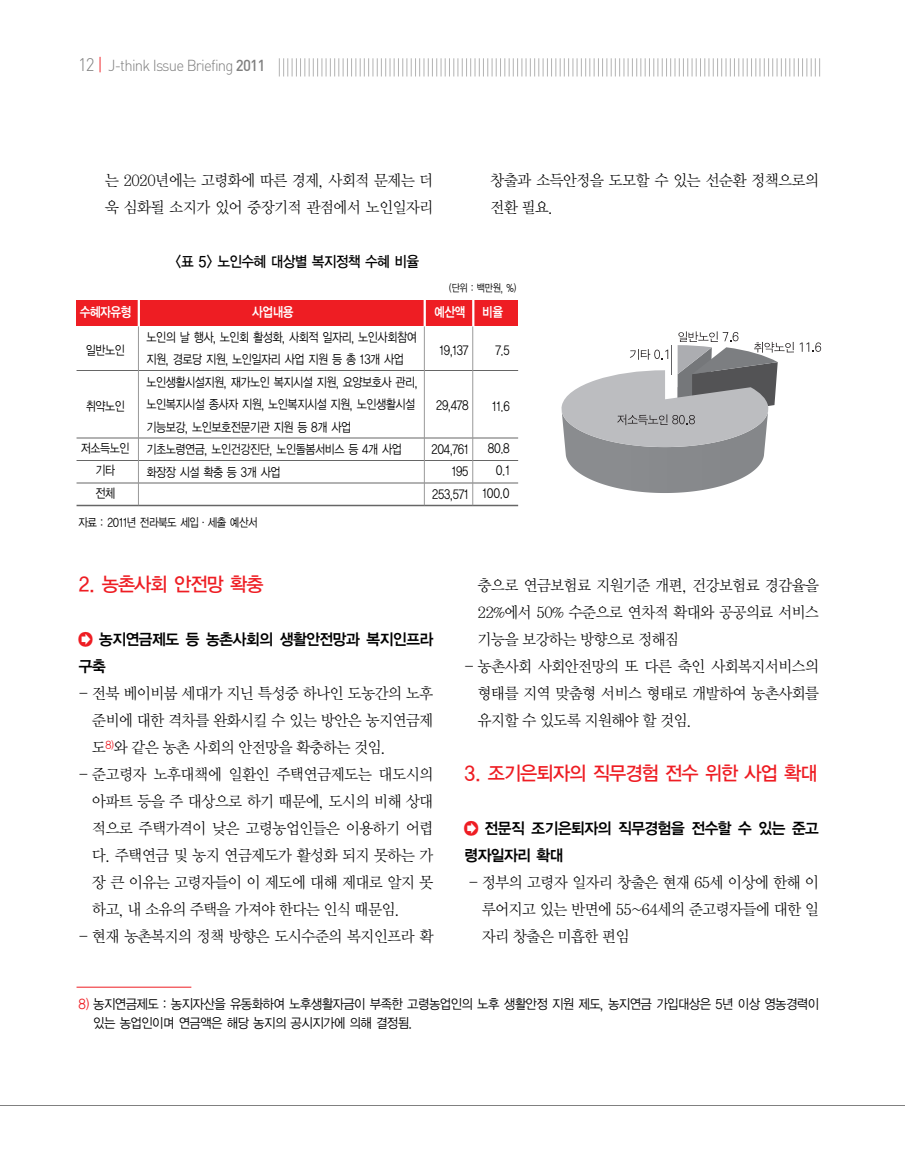
<style>
.page{position:relative;width:905px;height:1173px;background:#fff}
.page>*{position:absolute;margin:0;border:0;box-sizing:border-box;transform-origin:0 0}
.t1{font:19.5px "YGO13";letter-spacing:-.12em;color:#ee1d23;scale:.95 1}
.t2{font:15.75px/27px "Y Mj O12";letter-spacing:-.105em;color:#000;text-align:justify;scale:.95 1}
.t3{font:15.75px/27px "YGO14";letter-spacing:-.115em;color:#000;scale:.95 1}
.t4{font:300 15.75px "DIN";letter-spacing:-.05em;color:#808080;scale:.95 1}
.t5{font:15px "YGO13";letter-spacing:-.11em;color:#000;scale:.9 1}
.t6{font:13.5px/19.5px "YGO12";letter-spacing:-.105em;color:#000;scale:.9 1}
.t7{font:13.5px "YGO14";letter-spacing:-.105em;color:#fff;scale:.85 1}
.t8{font:12.75px/22.5px "YGO12";letter-spacing:-.105em;color:#000;text-align:right;scale:.85 1}
.t9{font:12px "YGO12";letter-spacing:-.105em;color:#000;scale:.85 1}
.t10{font:10.5px "YGO12";color:#000;scale:.85 1}
.s1{font-size:18px}
.s2{font-size:18px;color:#ee1d23}
.s3{font-weight:500}
.s4{color:#ee1d23}
</style>
<div class="page">
<svg style="left:279px;top:58px;width:541px;height:18px"></svg>
<hr style="left:0;top:1105px;width:904px;height:1px;background:#808080">
<div style="left:77px;top:300px;width:441px;height:26px;background:#ee1d23"></div>
<hr style="left:76px;top:370px;width:442px;height:1px;background:#666">
<hr style="left:76px;top:438px;width:442px;height:1px;background:#666">
<hr style="left:76px;top:460px;width:442px;height:1px;background:#666">
<hr style="left:76px;top:483px;width:442px;height:1px;background:#666">
<hr style="left:76px;top:505px;width:442px;height:1px;background:#666">
<hr style="left:138px;top:298px;width:2px;height:29px;background:#fff">
<hr style="left:138px;top:326px;width:1px;height:179px;background:#999">
<hr style="left:423px;top:298px;width:3px;height:29px;background:#fff">
<hr style="left:424px;top:326px;width:1px;height:179px;background:#999">
<hr style="left:472px;top:298px;width:2px;height:29px;background:#fff">
<hr style="left:472px;top:326px;width:1px;height:179px;background:#999">
<svg style="left:799px;top:342px;width:22px;height:10px"></svg>
<svg style="left:561px;top:331px;width:232px;height:116px"></svg>
<hr style="left:671px;top:345px;width:1px;height:30px;background:#636366">
<hr style="left:76px;top:987px;width:115px;height:1px;background:#ee1d23">
<p class="t4" style="left:78px;top:59px;width:199px"><span class="s1">12</span> <span class="s2">|</span> J-think Issue Briefing <span class="s3">2011</span></p>
<p class="t2" style="left:104px;top:167px;width:348px">는 2020년에는 고령화에 따른 경제, 사회적 문제는 더 욱 심화될 소지가 있어 중장기적 관점에서 노인일자리</p>
<p class="t2" style="left:490px;top:167px;width:348px">창출과 소득안정을 도모할 수 있는 선순환 정책으로의 전환 필요.</p>
<p class="t5" style="left:175px;top:254px;width:273px">&lt;표 5&gt; 노인수혜 대상별 복지정책 수혜 비율</p>
<p class="t10" style="left:449px;top:283px;width:81px">(단위 : 백만원, %)</p>
<p class="t7" style="left:79px;top:306px;width:63px">수혜자유형</p>
<p class="t7" style="left:252px;top:306px;width:51px">사업내용</p>
<p class="t7" style="left:434px;top:306px;width:83px">예산액 비율</p>
<p class="t8" style="left:146px;top:327px;width:321px;text-align:left">노인의 날 행사, 노인회 활성화, 사회적 일자리, 노인사회참여 지원, 경로당 지원, 노인일자리 사업 지원 등 총 13개 사업 노인생활시설지원, 재가노인 복지시설 지원, 요양보호사 관리, 노인복지시설 종사자 지원, 노인복지시설 지원, 노인생활시설 기능보강, 노인보호전문기관 지원 등 8개 사업<br>기초노령연금, 노인건강진단, 노인돌봄서비스 등 4개 사업 화장장 시설 확충 등 3개 사업</p>
<p class="t8" style="left:85px;top:340px;width:48px">일반노인</p>
<p class="t8" style="left:439px;top:340px;width:36px">19,137</p>
<p class="t8" style="left:495px;top:340px;width:19px">7.5</p>
<p class="t8" style="left:85px;top:396px;width:48px">취약노인</p>
<p class="t8" style="left:80px;top:438px;width:60px;text-align:center">저소득노인 기타<br>전체</p>
<p class="t9" style="left:78px;top:517px;width:213px">자료 : 2011년 전라북도 세입·세출 예산서</p>
<p class="t8" style="left:436px;top:395px;width:40px">29,478</p>
<p class="t8" style="left:431px;top:439px;width:46px">204,761<br>195<br>253,571</p>
<p class="t8" style="left:491px;top:396px;width:23px">11.6</p>
<p class="t8" style="left:482px;top:438px;width:34px">80.8<br>0.1<br>100.0</p>
<p class="t1" style="left:78px;top:575px;width:197px">2. 농촌사회 안전망 확충</p>
<p class="t3" style="left:78px;top:626px;width:376px;text-indent:20px">농지연금제도 등 농촌사회의 생활안전망과 복지인프라 구축</p>
<p class="t2" style="left:92px;top:680px;width:362px;text-indent:-13px">- 전북 베이비붐 세대가 지닌 특성중 하나인 도농간의 노후 준비에 대한 격차를 완화시킬 수 있는 방안은 농지연금제 도<sup>8)</sup>와 같은 농촌 사회의 안전망을 확충하는 것임.</p>
<p class="t2" style="left:92px;top:761px;width:362px;text-indent:-13px">- 준고령자 노후대책에 일환인 주택연금제도는 대도시의 아파트 등을 주 대상으로 하기 때문에, 도시의 비해 상대 적으로 주택가격이 낮은 고령농업인들은 이용하기 어렵 다. 주택연금 및 농지 연금제도가 활성화 되지 못하는 가 장 큰 이유는 고령자들이 이 제도에 대해 제대로 알지 못 하고, 내 소유의 주택을 가져야 한다는 인식 때문임.</p>
<p class="t2" style="left:78px;top:923px;width:376px">- 현재 농촌복지의 정책 방향은 도시수준의 복지인프라 확</p>
<p class="t2" style="left:477px;top:572px;width:362px">충으로 연금보험료 지원기준 개편, 건강보험료 경감율을 22%에서 50% 수준으로 연차적 확대와 공공의료 서비스 기능을 보강하는 방향으로 정해짐</p>
<p class="t2" style="left:477px;top:653px;width:362px;text-indent:-13px">- 농촌사회 사회안전망의 또 다른 축인 사회복지서비스의 형태를 지역 맞춤형 서비스 형태로 개발하여 농촌사회를 유지할 수 있도록 지원해야 할 것임.</p>
<p class="t1" style="left:463px;top:764px;width:375px">3. 조기은퇴자의 직무경험 전수 위한 사업 확대</p>
<p class="t3" style="left:463px;top:815px;width:376px;text-indent:20px">전문직 조기은퇴자의 직무경험을 전수할 수 있는 준고 령자일자리 확대</p>
<p class="t2" style="left:481px;top:869px;width:357px;text-indent:-13px">- 정부의 고령자 일자리 창출은 현재 65세 이상에 한해 이 루어지고 있는 반면에 55~64세의 준고령자들에 대한 일 자리 창출은 미흡한 편임</p>
<p class="t6" style="left:93px;top:995px;width:808px;text-indent:-15px"><span class="s4">8)</span> 농지연금제도 : 농지자산을 유동화하여 노후생활자금이 부족한 고령농업인의 노후 생활안정 지원 제도, 농지연금 가입대상은 5년 이상 영농경력이 있는 농업인이며 연금액은 해당 농지의 공시지가에 의해 결정됨.</p>
</div>
